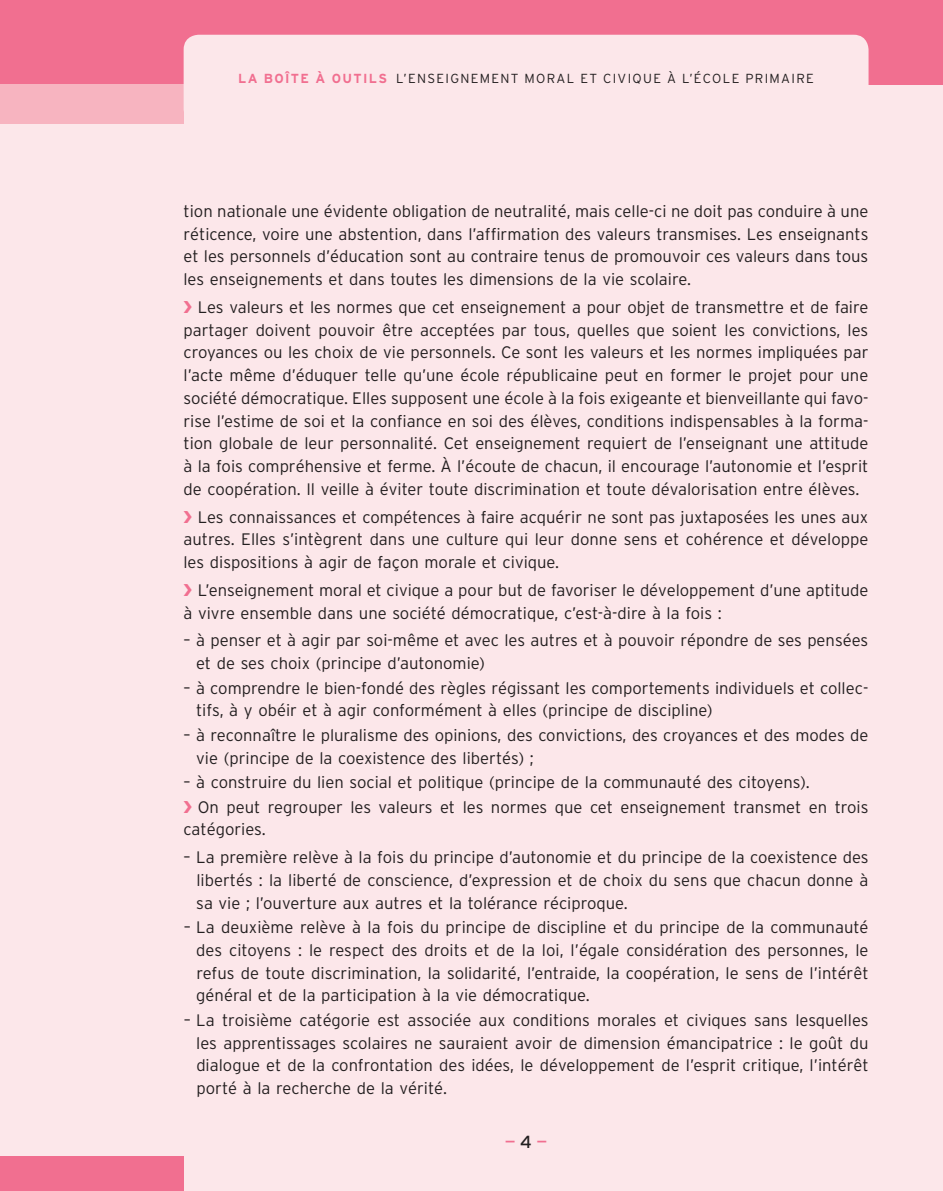
<style>
.page{position:relative;width:943px;height:1191px;background:#fce7ea}
.page>*{position:absolute;margin:0;border:0;box-sizing:border-box;transform-origin:0 0}
.t1{font:17.5px "Interstate";color:#f16f90}
.t2{font:300 16.62px/22.8px "Interstate";color:#231f20;text-align:justify}
.t3{font:300 13.12px "Interstate";color:#231f20}
.t4{font:700 13.12px "Interstate";letter-spacing:.1em;color:#f16f90}
.s1{font-weight:300;color:#231f20}
.s2{font-family:"Monotype Sorts";font-weight:400;color:#f16f90}
.s3{color:#231f20}
</style>
<div class="page">
<div style="left:0;top:1156px;width:184px;height:35px;background:#f16f90"></div>
<div style="left:0;top:0;width:943px;height:84px;background:#f16f90"></div>
<div style="left:0;top:84px;width:184px;height:40px;background:#f7b4c0"></div>
<div style="left:184px;top:35px;width:684px;height:89px;background:#fce7ea;border-radius:15px"></div>
<p class="t4" style="left:238px;top:71px;width:179px">LA BOÎTE À OUTILS <span class="s1">L’ensei</span></p>
<p class="t3" style="left:450px;top:71px;width:20px">gnementmoraletcivi</p>
<p class="t3" style="left:632px;top:71px;width:29px">queàl</p>
<p class="t3" style="left:689px;top:71px;width:15px">’écoleprimaire</p>
<p class="t2" style="left:183px;top:199px;width:686px">tion nationale une évidente obligation de neutralité, mais celle-ci ne doit pas conduire à une réticence, voire une abstention, dans l’affirmation des valeurs transmises. Les enseignants et les personnels d’éducation sont au contraire tenus de promouvoir ces valeurs dans tous les enseignements et dans toutes les dimensions de la vie scolaire.</p>
<p class="t2" style="left:183px;top:295px;width:686px"><span class="s2">i</span> Les valeurs et les normes que cet enseignement a pour objet de transmettre et de faire partager doivent pouvoir être acceptées par tous, quelles que soient les convictions, les croyances ou les choix de vie personnels. Ce sont les valeurs et les normes impliquées par l’acte même d’éduquer telle qu’une école républicaine peut en former le projet pour une société démocratique. Elles supposent une école à la fois exigeante et bienveillante qui favo&shy;rise l’estime de soi et la confiance en soi des élèves, conditions indispensables à la forma&shy;tion globale de leur personnalité. Cet enseignement requiert de l’enseignant une attitude à la fois compréhensive et ferme. À l’écoute de chacun, il encourage l’autonomie et l’esprit de coopération. Il veille à éviter toute discrimination et toute dévalorisation entre élèves.</p>
<p class="t2" style="left:183px;top:505px;width:686px"><span class="s2">i</span> Les connaissances et compétences à faire acquérir ne sont pas juxtaposées les unes aux autres. Elles s’intègrent dans une culture qui leur donne sens et cohérence et développe les dispositions à agir de façon morale et civique.</p>
<p class="t2" style="left:183px;top:578px;width:686px"><span class="s2">i</span> L’enseignement moral et civique a pour but de favoriser le développement d’une aptitude à vivre ensemble dans une société démocratique, c’est-à-dire à la fois :</p>
<p class="t2" style="left:196px;top:629px;width:673px;text-indent:-13px">– à penser et à agir par soi-même et avec les autres et à pouvoir répondre de ses pensées et de ses choix (principe d’autonomie)</p>
<p class="t2" style="left:196px;top:676px;width:673px;text-indent:-13px">– à comprendre le bien-fondé des règles régissant les comportements individuels et collec&shy;tifs, à y obéir et à agir conformément à elles (principe de discipline)</p>
<p class="t2" style="left:196px;top:723px;width:673px;text-indent:-13px">– à reconnaître le pluralisme des opinions, des convictions, des croyances et des modes de vie (principe de la coexistence des libertés) ;</p>
<p class="t2" style="left:183px;top:770px;width:686px;line-height:24.5px">– à construire du lien social et politique (principe de la communauté des citoyens).<br><span class="s2">i</span> On peut regrouper les valeurs et les normes que cet enseignement transmet en trois</p>
<p class="t2" style="left:184px;top:818px;width:84px">catégories.</p>
<p class="t2" style="left:196px;top:845px;width:673px;text-indent:-13px">– La première relève à la fois du principe d’autonomie et du principe de la coexistence des libertés : la liberté de conscience, d’expression et de choix du sens que chacun donne à sa vie ; l’ouverture aux autres et la tolérance réciproque.</p>
<p class="t2" style="left:196px;top:915px;width:673px;text-indent:-13px">– La deuxième relève à la fois du principe de discipline et du principe de la communauté des citoyens : le respect des droits et de la loi, l’égale considération des personnes, le refus de toute discrimination, la solidarité, l’entraide, la coopération, le sens de l’intérêt général et de la participation à la vie démocratique.</p>
<p class="t2" style="left:196px;top:1008px;width:673px;text-indent:-13px">– La troisième catégorie est associée aux conditions morales et civiques sans lesquelles les apprentissages scolaires ne sauraient avoir de dimension émancipatrice : le goût du dialogue et de la confrontation des idées, le développement de l’esprit critique, l’intérêt porté à la recherche de la vérité.</p>
<p class="t1" style="left:504px;top:1132px;width:44px">— <span class="s3">4</span> —</p>
</div>
